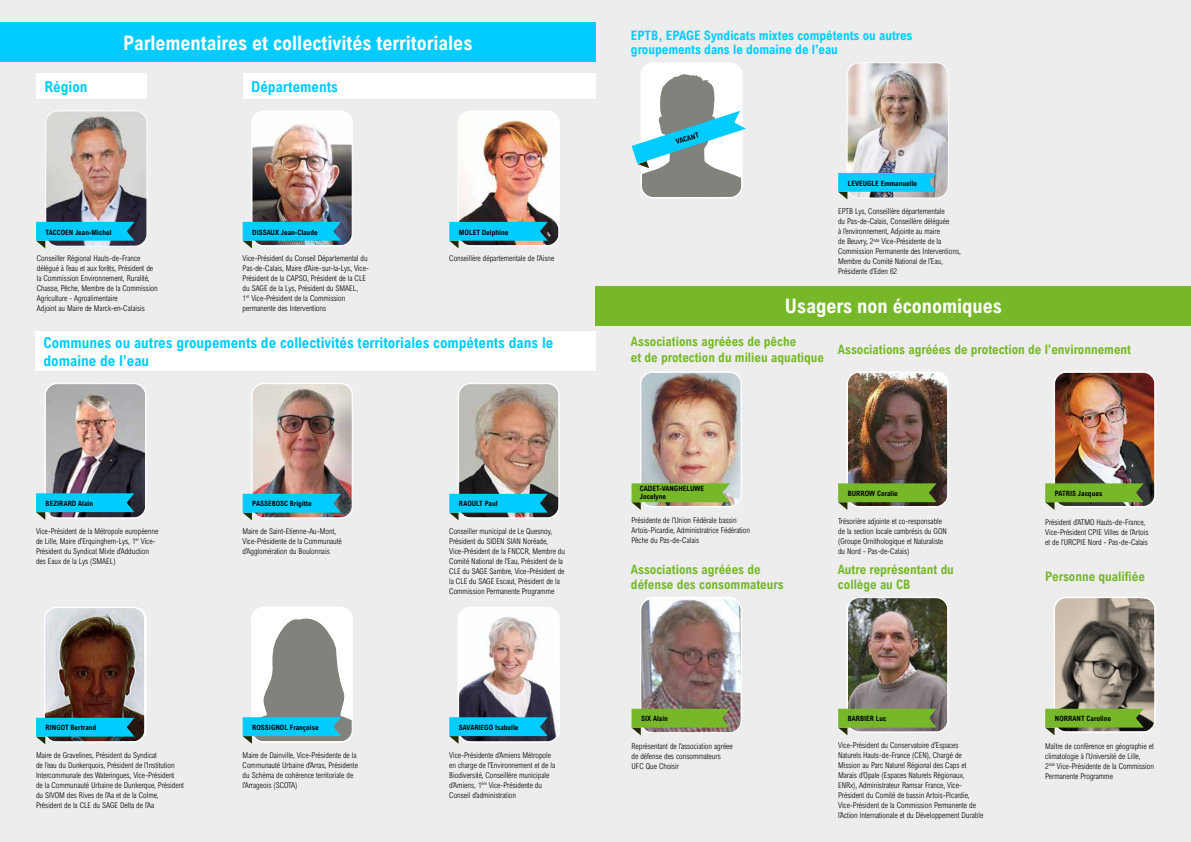
<style>
.page{position:relative;width:1191px;height:842px;background:#ededed}
.page>*{position:absolute;margin:0;border:0;box-sizing:border-box;transform-origin:0 0}
.t1{font:700 20px "Arial Nova Cond";color:#fff}
.t2{font:700 15px/18px "Arial Nova Cond";color:#0cf}
.t3{font:700 13px/15.6px "Arial Nova Cond";color:#76b82a}
.t4{font:700 13px/14px "Arial Nova Cond";color:#0cf}
.t5{font:300 8px/10px "Arial Nova Cond";color:#000}
.t6{font:700 7.2px/8.7px "Arial Nova Cond";color:#000}
</style>
<div class="page">
<img style="left:838px;top:63px;width:110px;height:136px">
<img style="left:1045px;top:371px;width:110px;height:139px">
<svg style="left:1045px;top:597px;width:110px;height:138px;background:#929379"></svg>
<img style="left:838px;top:597px;width:110px;height:138px">
<img style="left:838px;top:371px;width:110px;height:139px">
<img style="left:631px;top:371px;width:111px;height:139px">
<img style="left:631px;top:597px;width:111px;height:138px">
<img style="left:243px;top:111px;width:110px;height:137px">
<img style="left:449px;top:111px;width:111px;height:137px">
<img style="left:36px;top:607px;width:110px;height:137px">
<img style="left:243px;top:383px;width:110px;height:137px">
<img style="left:449px;top:383px;width:111px;height:137px">
<img style="left:36px;top:383px;width:110px;height:137px">
<svg style="left:243px;top:607px;width:110px;height:137px;background:#a4bdc0"></svg>
<svg style="left:449px;top:607px;width:111px;height:137px"></svg>
<img style="left:36px;top:111px;width:111px;height:137px">
<svg style="left:631px;top:62px;width:115px;height:136px;background:#aac5ca"></svg>
<div style="left:596px;top:286px;width:595px;height:40px;background:#76b82a"></div>
<div style="left:0;top:23px;width:596px;height:39px;background:#0cf"></div>
<div style="left:36px;top:74px;width:110px;height:25px;background:#fff"></div>
<div style="left:243px;top:74px;width:352px;height:25px;background:#fff"></div>
<div style="left:35px;top:332px;width:560px;height:39px;background:#fff"></div>
<h1 class="t1" style="left:123px;top:30px;width:350px">Parlementaires et collectivités territoriales</h1>
<h2 class="t2" style="left:45px;top:77px;width:45px">Région</h2>
<h2 class="t2" style="left:251px;top:77px;width:88px">Départements</h2>
<p class="t6" style="left:46px;top:227px;width:67px">TACCOEN Jean-Michel</p>
<p class="t6" style="left:252px;top:227px;width:67px">DISSAUX Jean-Claude</p>
<p class="t6" style="left:459px;top:227px;width:51px">MOLET Delphine</p>
<p class="t5" style="left:37px;top:253px;width:122px">Conseiller Régional Hauts-de-France délégué à l’eau et aux forêts, Président de la Commission Environnement, Ruralité, Chasse, Pêche, Membre de la Commission Agriculture - Agroalimentaire<br>Adjoint au Maire de Marck-en-Calaisis</p>
<p class="t5" style="left:243px;top:253px;width:128px">Vice-Président du Conseil Départemental du Pas-de-Calais, Maire d’Aire-sur-la-Lys, Vice-Président de la CAPSO, Président de la CLE du SAGE de la Lys, Président du SMAEL,<br>1<sup>er</sup> Vice-Président de la Commission permanente des Interventions</p>
<p class="t5" style="left:449px;top:253px;width:107px">Conseillère départementale de l’Aisne</p>
<h2 class="t2" style="left:44px;top:333px;width:511px">Communes ou autres groupements de collectivités territoriales compétents dans le domaine de l’eau</h2>
<p class="t6" style="left:46px;top:499px;width:49px">BEZIRARD Alain</p>
<p class="t6" style="left:252px;top:499px;width:61px">PASSEBOSC Brigitte</p>
<p class="t6" style="left:459px;top:499px;width:40px">RAOULT Paul</p>
<p class="t5" style="left:36px;top:525px;width:124px">Vice-Président de la Métropole européenne de Lille, Maire d’Erquinghem-Lys, 1<sup>er</sup> Vice-Président du Syndicat Mixte d’Adduction des Eaux de la Lys (SMAEL)</p>
<p class="t5" style="left:242px;top:525px;width:101px">Maire de Saint-Etienne-Au-Mont,<br>Vice-Présidente de la Communauté d’Agglomération du Boulonnais</p>
<p class="t5" style="left:449px;top:525px;width:117px">Conseiller municipal de Le Quesnoy, Président du SIDEN SIAN Noréade, Vice-Président de la FNCCR, Membre du Comité National de l’Eau, Président de la CLE du SAGE Sambre, Vice-Président de la CLE du SAGE Escaut, Président de la Commission Permanente Programme</p>
<p class="t6" style="left:46px;top:723px;width:52px">RINGOT Bertrand</p>
<p class="t6" style="left:252px;top:723px;width:68px">ROSSIGNOL Françoise</p>
<p class="t6" style="left:459px;top:723px;width:61px">SAVARIEGO Isabelle</p>
<p class="t5" style="left:36px;top:750px;width:150px">Maire de Gravelines, Président du Syndicat<br>de l’eau du Dunkerquois, Président de l’Institution Intercommunale des Wateringues, Vice-Président<br>de la Communauté Urbaine de Dunkerque, Président du SIVOM des Rives de l’Aa et de la Colme, Président de la CLE du SAGE Delta de l’Aa</p>
<p class="t5" style="left:243px;top:750px;width:117px">Maire de Dainville, Vice-Présidente de la Communauté Urbaine d’Arras, Présidente du Schéma de cohérence territoriale de l’Arrageois (SCOTA)</p>
<p class="t5" style="left:449px;top:750px;width:107px">Vice-Présidente d’Amiens Métropole en charge de l’Environnement et de la Biodiversité, Conseillère municipale d’Amiens, 1<sup>ère</sup> Vice-Présidente du Conseil d’administration</p>
<h3 class="t4" style="left:631px;top:28px;width:283px">EPTB, EPAGE Syndicats mixtes compétents ou autres groupements dans le domaine de l’eau</h3>
<p class="t6" style="left:674px;top:138px;width:25px;rotate:-18deg">VACANT</p>
<p class="t6" style="left:847px;top:179px;width:71px">LEVEUGLE Emmanuelle</p>
<p class="t5" style="left:838px;top:206px;width:124px">EPTB Lys, Conseillère départementale<br>du Pas-de-Calais, Conseillère déléguée<br>à l’environnement, Adjointe au maire<br>de Beuvry, 2<sup>nde</sup> Vice-Présidente de la Commission Permanente des Interventions, Membre du Comité National de l’Eau, Présidente d’Eden 62</p>
<h1 class="t1" style="left:785px;top:294px;width:218px">Usagers non économiques</h1>
<h3 class="t3" style="left:631px;top:333px;width:195px">Associations agréées de pêche<br>et de protection du milieu aquatique</h3>
<h3 class="t3" style="left:838px;top:341px;width:295px">Associations agréées de protection de l’environnement</h3>
<p class="t6" style="left:640px;top:484px;width:66px">CADET-VANGHELUWE<br>Jocelyne</p>
<p class="t5" style="left:631px;top:515px;width:120px">Présidente de l’Union Fédérale bassin<br>Artois-Picardie, Administratrice Fédération<br>Pêche du Pas-de-Calais</p>
<p class="t6" style="left:847px;top:489px;width:52px">BURROW Coralie</p>
<p class="t5" style="left:838px;top:516px;width:110px">Trésorière adjointe et co-responsable de la section locale cambrésis du GON (Groupe Ornithologique et Naturaliste du Nord - Pas-de-Calais)</p>
<p class="t6" style="left:1054px;top:489px;width:49px">PATRIS Jacques</p>
<p class="t5" style="left:1045px;top:517px;width:105px">Président d’ATMO Hauts-de-France,<br>Vice-Président CPIE Villes de l’Artois et de l’URCPIE Nord - Pas-de-Calais</p>
<h3 class="t3" style="left:631px;top:561px;width:154px">Associations agréées de défense des consommateurs</h3>
<h3 class="t3" style="left:838px;top:561px;width:117px">Autre représentant du collège au CB</h3>
<h3 class="t3" style="left:1045px;top:569px;width:101px">Personne qualifiée</h3>
<p class="t6" style="left:641px;top:714px;width:28px">SIX Alain</p>
<p class="t5" style="left:631px;top:741px;width:103px">Représentant de l’association agréee de défense des consommateurs<br>UFC Que Choisir</p>
<p class="t6" style="left:847px;top:714px;width:40px">BARBIER Luc</p>
<p class="t5" style="left:838px;top:740px;width:147px">Vice-Président du Conservatoire d’Espaces Naturels Hauts-de-France (CEN), Chargé de Mission au Parc Naturel Régional des Caps et Marais d’Opale (Espaces Naturels Régionaux, ENRx), Administrateur Ramsar France, Vice-Président du Comité de bassin Artois-Picardie, Vice-Président de la Commission Permanente de l’Action Internationale et du Développement Durable</p>
<p class="t6" style="left:1054px;top:714px;width:58px">NORRANT Caroline</p>
<p class="t5" style="left:1045px;top:741px;width:110px">Maître de conférence en géographie et climatologie à l’Université de Lille,<br>2<sup>nde</sup> Vice-Présidente de la Commission Permanente Programme</p>
</div>
